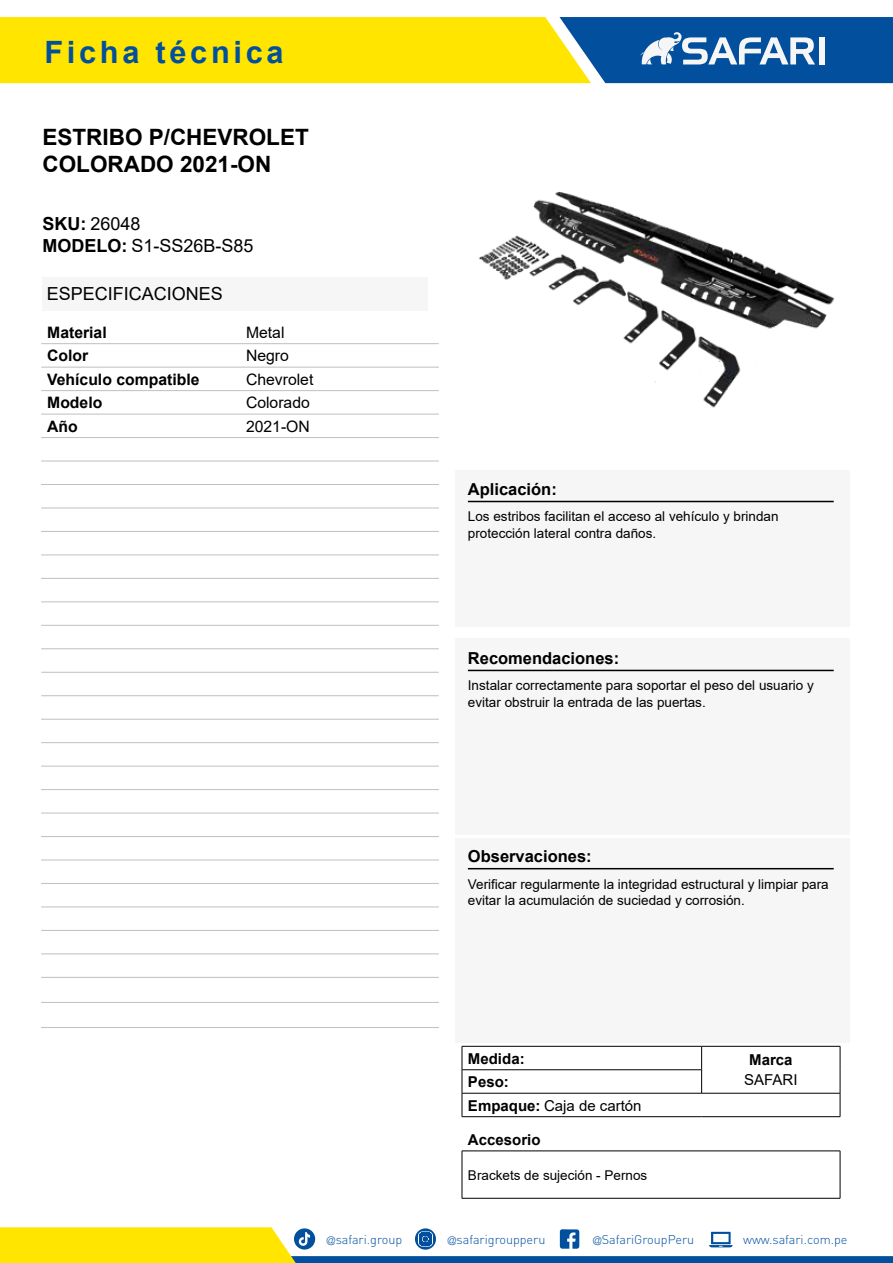
<style>
.page{position:relative;width:893px;height:1263px;background:#fff}
.page>*{position:absolute;margin:0;border:0;box-sizing:border-box;transform-origin:0 0}
.t1{font:700 30.75px "Arial";letter-spacing:.12em;color:#02509d}
.t2{font:700 22.5px/27px "Arial";color:#000}
.t3{font:18px/21.9px "Arial";color:#000}
.t4{font:700 16.5px "Arial";color:#000}
.t5{font:700 15.75px "Arial";color:#000}
.t6{font:15.75px "Arial";color:#000}
.t7{font:700 15px "Arial";color:#000}
.t8{font:15px "Arial";color:#000}
.t9{font:13.5px/16.2px "Arial";color:#000}
.t10{font:300 12.6px "DIN";color:#02509d}
.s1{font-weight:700}
.s2{font-family:"Helvetica LT Std";font-stretch:condensed;font-size:11.25px}
</style>
<div class="page">
<svg style="left:0;top:1227px;width:893px;height:36px"></svg>
<svg style="left:0;top:17px;width:893px;height:66px;background:#b1b83e"></svg>
<div style="left:819px;top:37px;width:6px;height:27px;background:#f6f6f6"></div>
<div style="left:455px;top:470px;width:395px;height:157px;background:#f6f6f6"></div>
<hr style="left:468px;top:501px;width:366px;height:1px;background:#000">
<div style="left:455px;top:638px;width:395px;height:196px;background:#f6f6f6"></div>
<hr style="left:468px;top:670px;width:366px;height:1px;background:#000">
<div style="left:455px;top:838px;width:395px;height:204px;background:#f6f6f6"></div>
<hr style="left:468px;top:868px;width:366px;height:1px;background:#000">
<hr style="left:462px;top:1151px;width:378px;height:1px;background:#000">
<hr style="left:462px;top:1151px;width:1px;height:47px;background:#000">
<hr style="left:840px;top:1151px;width:1px;height:47px;background:#000">
<hr style="left:462px;top:1198px;width:378px;height:1px;background:#000">
<hr style="left:41px;top:343px;width:199px;height:1px;background:#bfbfbf">
<hr style="left:240px;top:343px;width:199px;height:1px;background:#bfbfbf">
<hr style="left:41px;top:1027px;width:199px;height:1px;background:#bfbfbf">
<hr style="left:240px;top:1027px;width:199px;height:1px;background:#bfbfbf">
<hr style="left:41px;top:367px;width:199px;height:1px;background:#bfbfbf">
<hr style="left:240px;top:367px;width:199px;height:1px;background:#bfbfbf">
<hr style="left:41px;top:390px;width:199px;height:1px;background:#bfbfbf">
<hr style="left:240px;top:390px;width:199px;height:1px;background:#bfbfbf">
<hr style="left:41px;top:414px;width:199px;height:1px;background:#bfbfbf">
<hr style="left:240px;top:414px;width:199px;height:1px;background:#bfbfbf">
<hr style="left:41px;top:437px;width:199px;height:1px;background:#bfbfbf">
<hr style="left:240px;top:437px;width:199px;height:1px;background:#bfbfbf">
<hr style="left:41px;top:461px;width:199px;height:1px;background:#bfbfbf">
<hr style="left:240px;top:461px;width:199px;height:1px;background:#bfbfbf">
<hr style="left:41px;top:484px;width:199px;height:1px;background:#bfbfbf">
<hr style="left:240px;top:484px;width:199px;height:1px;background:#bfbfbf">
<hr style="left:41px;top:508px;width:199px;height:1px;background:#bfbfbf">
<hr style="left:240px;top:508px;width:199px;height:1px;background:#bfbfbf">
<hr style="left:41px;top:531px;width:199px;height:1px;background:#bfbfbf">
<hr style="left:240px;top:531px;width:199px;height:1px;background:#bfbfbf">
<hr style="left:41px;top:555px;width:199px;height:1px;background:#bfbfbf">
<hr style="left:240px;top:555px;width:199px;height:1px;background:#bfbfbf">
<hr style="left:41px;top:578px;width:199px;height:1px;background:#bfbfbf">
<hr style="left:240px;top:578px;width:199px;height:1px;background:#bfbfbf">
<hr style="left:41px;top:602px;width:199px;height:1px;background:#bfbfbf">
<hr style="left:240px;top:602px;width:199px;height:1px;background:#bfbfbf">
<hr style="left:41px;top:625px;width:199px;height:1px;background:#bfbfbf">
<hr style="left:240px;top:625px;width:199px;height:1px;background:#bfbfbf">
<hr style="left:41px;top:648px;width:199px;height:1px;background:#bfbfbf">
<hr style="left:240px;top:648px;width:199px;height:1px;background:#bfbfbf">
<hr style="left:41px;top:672px;width:199px;height:1px;background:#bfbfbf">
<hr style="left:240px;top:672px;width:199px;height:1px;background:#bfbfbf">
<hr style="left:41px;top:695px;width:199px;height:1px;background:#bfbfbf">
<hr style="left:240px;top:695px;width:199px;height:1px;background:#bfbfbf">
<hr style="left:41px;top:719px;width:199px;height:1px;background:#bfbfbf">
<hr style="left:240px;top:719px;width:199px;height:1px;background:#bfbfbf">
<hr style="left:41px;top:742px;width:199px;height:1px;background:#bfbfbf">
<hr style="left:240px;top:742px;width:199px;height:1px;background:#bfbfbf">
<hr style="left:41px;top:766px;width:199px;height:1px;background:#bfbfbf">
<hr style="left:240px;top:766px;width:199px;height:1px;background:#bfbfbf">
<hr style="left:41px;top:789px;width:199px;height:1px;background:#bfbfbf">
<hr style="left:240px;top:789px;width:199px;height:1px;background:#bfbfbf">
<hr style="left:41px;top:813px;width:199px;height:1px;background:#bfbfbf">
<hr style="left:240px;top:813px;width:199px;height:1px;background:#bfbfbf">
<hr style="left:41px;top:836px;width:199px;height:1px;background:#bfbfbf">
<hr style="left:240px;top:836px;width:199px;height:1px;background:#bfbfbf">
<hr style="left:41px;top:860px;width:199px;height:1px;background:#bfbfbf">
<hr style="left:240px;top:860px;width:199px;height:1px;background:#bfbfbf">
<hr style="left:41px;top:883px;width:199px;height:1px;background:#bfbfbf">
<hr style="left:240px;top:883px;width:199px;height:1px;background:#bfbfbf">
<hr style="left:41px;top:907px;width:199px;height:1px;background:#bfbfbf">
<hr style="left:240px;top:907px;width:199px;height:1px;background:#bfbfbf">
<hr style="left:41px;top:930px;width:199px;height:1px;background:#bfbfbf">
<hr style="left:240px;top:930px;width:199px;height:1px;background:#bfbfbf">
<hr style="left:41px;top:954px;width:199px;height:1px;background:#bfbfbf">
<hr style="left:240px;top:954px;width:199px;height:1px;background:#bfbfbf">
<hr style="left:41px;top:977px;width:199px;height:1px;background:#bfbfbf">
<hr style="left:240px;top:977px;width:199px;height:1px;background:#bfbfbf">
<hr style="left:41px;top:1002px;width:199px;height:1px;background:#bfbfbf">
<hr style="left:240px;top:1002px;width:199px;height:1px;background:#bfbfbf">
<img style="left:478px;top:191px;width:357px;height:217px">
<div style="left:43px;top:277px;width:385px;height:33px;background:#f6f6f6"></div>
<hr style="left:462px;top:1069px;width:239px;height:1px;background:#000">
<hr style="left:462px;top:1093px;width:240px;height:1px;background:#000">
<hr style="left:702px;top:1093px;width:138px;height:1px;background:#000">
<hr style="left:462px;top:1046px;width:240px;height:1px;background:#000">
<hr style="left:702px;top:1046px;width:138px;height:1px;background:#000">
<svg style="left:701px;top:1046px;width:1px;height:47px"></svg>
<svg style="left:462px;top:1046px;width:1px;height:70px"></svg>
<svg style="left:840px;top:1046px;width:1px;height:70px"></svg>
<hr style="left:462px;top:1116px;width:240px;height:1px;background:#000">
<hr style="left:702px;top:1116px;width:138px;height:1px;background:#000">
<h1 class="t1" style="left:44px;top:34px;width:241px">Ficha técnica</h1>
<h2 class="t2" style="left:43px;top:126px;width:268px">ESTRIBO P/CHEVROLET<br>COLORADO 2021-ON</h2>
<h3 class="t3" style="left:43px;top:213px;width:213px"><span class="s1">SKU:</span> 26048<br><span class="s1">MODELO:</span> S1-SS26B-S85</h3>
<h3 class="t3" style="left:47px;top:282px;width:178px">ESPECIFICACIONES</h3>
<p class="t5" style="left:47px;top:326px;width:61px">Material</p>
<p class="t6" style="left:246px;top:326px;width:40px">Metal</p>
<p class="t5" style="left:47px;top:350px;width:43px">Color</p>
<p class="t6" style="left:246px;top:345px;width:44px">Negro</p>
<p class="t5" style="left:47px;top:373px;width:154px">Vehículo compatible</p>
<p class="t6" style="left:246px;top:373px;width:69px">Chevrolet</p>
<p class="t5" style="left:47px;top:397px;width:57px">Modelo</p>
<p class="t6" style="left:246px;top:397px;width:65px">Colorado</p>
<p class="t5" style="left:47px;top:420px;width:32px">Año</p>
<p class="t6" style="left:246px;top:420px;width:65px">2021-ON</p>
<p class="t4" style="left:468px;top:483px;width:90px">Aplicación:</p>
<p class="t9" style="left:468px;top:510px;width:312px">Los estribos facilitan el acceso al vehículo y brindan protección lateral contra daños.</p>
<p class="t4" style="left:468px;top:652px;width:153px">Recomendaciones:</p>
<p class="t9" style="left:468px;top:679px;width:347px">Instalar correctamente para soportar el peso del usuario y evitar obstruir la entrada de las puertas.</p>
<p class="t4" style="left:468px;top:850px;width:125px">Observaciones:</p>
<p class="t9" style="left:468px;top:876px;width:362px">Verificar regularmente la integridad estructural y limpiar para evitar la acumulación de suciedad y corrosión.</p>
<p class="t7" style="left:468px;top:1053px;width:58px">Medida:</p>
<p class="t7" style="left:749px;top:1054px;width:45px">Marca</p>
<p class="t7" style="left:468px;top:1076px;width:42px">Peso:</p>
<p class="t8" style="left:744px;top:1074px;width:55px">SAFARI</p>
<p class="t8" style="left:468px;top:1100px;width:175px"><span class="s1">Empaque:</span> Caja de cartón</p>
<p class="t7" style="left:468px;top:1134px;width:74px">Accesorio</p>
<p class="t9" style="left:468px;top:1168px;width:181px">Brackets de sujeción - Pernos</p>
<p class="t10" style="left:327px;top:1234px;width:77px"><span class="s2">@</span>safari.group</p>
<p class="t10" style="left:448px;top:1234px;width:99px"><span class="s2">@</span>safarigroupperu</p>
<p class="t10" style="left:593px;top:1234px;width:103px"><span class="s2">@</span>SafariGroupPeru</p>
<p class="t10" style="left:743px;top:1234px;width:106px">www.safari.com.pe</p>
</div>
